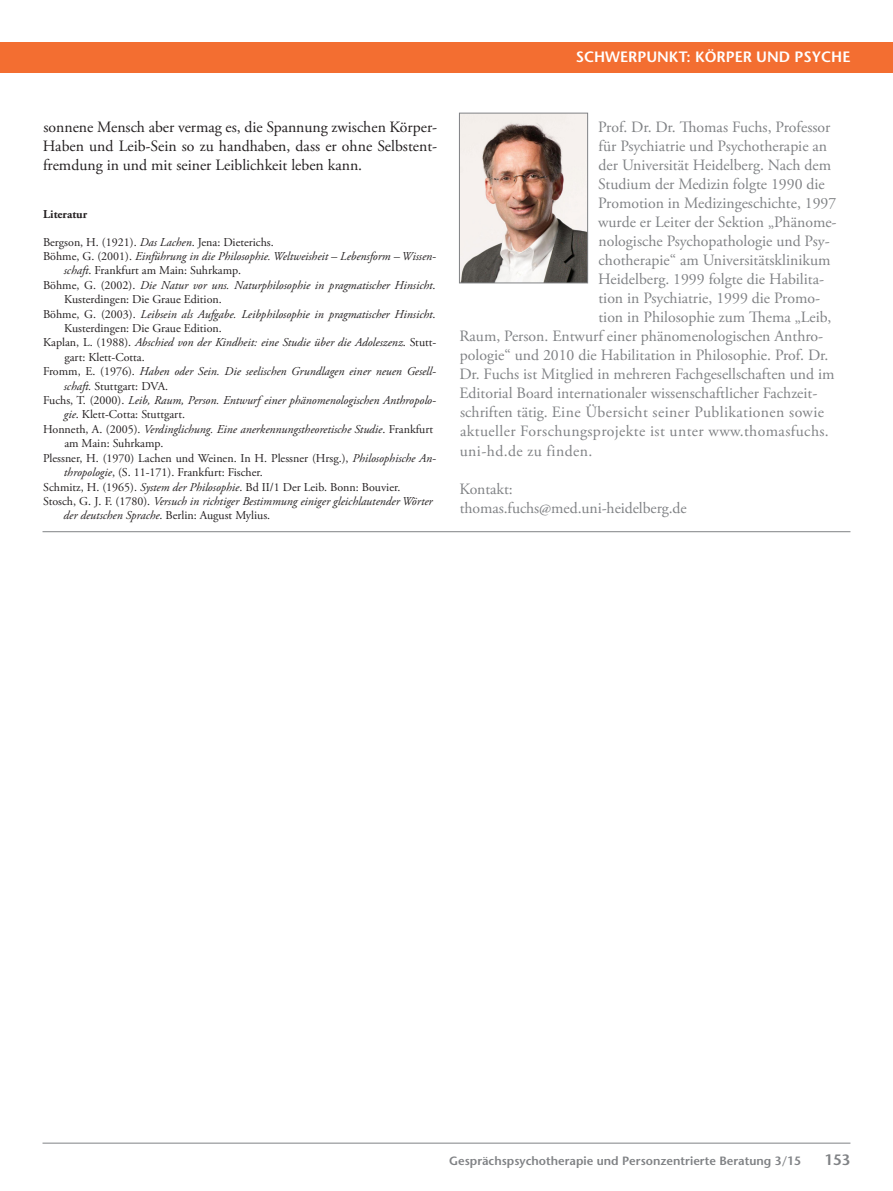
<style>
.page{position:relative;width:893px;height:1191px;background:#fff}
.page>*{position:absolute;margin:0;border:0;box-sizing:border-box;transform-origin:0 0}
.t1{font:15.75px/19px "Adobe Garamond Pro";color:#808285}
.t2{font:15.75px/19px "Adobe Garamond Pro";color:#231f20;text-align:justify}
.t3{font:15.75px "Adobe Garamond Pro";letter-spacing:.025em;color:#808285}
.t4{font:600 15px "Stone Sans";color:#fff}
.t5{font:600 15px "Stone Sans";color:#808285}
.t6{font:italic 12px "Adobe Garamond Pro";color:#231f20}
.t7{font:12px "Adobe Garamond Pro";color:#231f20}
.t8{font:600 12px "Stone Sans";color:#808285}
.t9{font:700 12px "Adobe Garamond Pro";color:#231f20}
.s1{font-style:italic}
.s2{font-style:normal}
</style>
<div class="page">
<hr style="left:43px;top:1142px;width:807px;height:1px;background:#808285">
<div style="left:0;top:43px;width:893px;height:30px;background:#f36e31"></div>
<img style="left:461px;top:115px;width:125px;height:166px">
<div style="left:459px;top:113px;width:129px;height:170px;border:1px solid #808285"></div>
<hr style="left:43px;top:531px;width:807px;height:1px;background:#808285">
<p class="t4" style="left:576px;top:48px;width:276px">Schwerpunkt: körper und psyche</p>
<p class="t2" style="left:43px;top:118px;width:396px">sonnene Mensch aber vermag es, die Spannung zwischen Körper-Haben und Leib-Sein so zu handhaben, dass er ohne Selbstent&shy;fremdung in und mit seiner Leiblichkeit leben kann.</p>
<p class="t9" style="left:43px;top:208px;width:45px">Literatur</p>
<p class="t7" style="left:43px;top:235px;width:232px">Bergson, H. (1921). <span class="s1">Das Lachen</span>. Jena: Dieterichs.</p>
<p class="t6" style="left:43px;top:249px;width:394px"><span class="s2">Böhme, G. (2001).</span> Einführung in die Philosophie. Weltweisheit – Lebensform – Wissen-</p>
<p class="t7" style="left:64px;top:263px;width:179px"><span class="s1">schaft</span>. Frankfurt am Main: Suhrkamp.</p>
<p class="t6" style="left:43px;top:278px;width:394px"><span class="s2">Böhme, G. (2002).</span> Die Natur vor uns. Naturphilosophie in pragmatischer Hinsicht<span class="s2">.</span></p>
<p class="t7" style="left:64px;top:292px;width:159px">Kusterdingen: Die Graue Edition.</p>
<p class="t6" style="left:43px;top:307px;width:394px"><span class="s2">Böhme, G. (2003).</span> Leibsein als Aufgabe. Leibphilosophie in pragmatischer Hinsicht<span class="s2">.</span></p>
<p class="t7" style="left:64px;top:321px;width:159px">Kusterdingen: Die Graue Edition.</p>
<p class="t6" style="left:43px;top:335px;width:395px"><span class="s2">Kaplan, L. (1988).</span> Abschied von der Kindheit: eine Studie über die Adoleszenz<span class="s2">. Stutt-</span></p>
<p class="t7" style="left:64px;top:350px;width:82px">gart: Klett-Cotta.</p>
<p class="t6" style="left:43px;top:364px;width:394px"><span class="s2">Fromm, E. (1976).</span> Haben oder Sein. Die seelischen Grundlagen einer neuen Gesell-</p>
<p class="t7" style="left:64px;top:379px;width:106px"><span class="s1">schaft.</span> Stuttgart: DVA.</p>
<p class="t6" style="left:43px;top:393px;width:394px"><span class="s2">Fuchs, T. (2000).</span> Leib, Raum, Person. Entwurf einer phänomenologischen Anthropolo-</p>
<p class="t7" style="left:64px;top:407px;width:123px"><span class="s1">gie</span>. Klett-Cotta: Stuttgart.</p>
<p class="t6" style="left:43px;top:422px;width:392px"><span class="s2">Honneth, A. (2005).</span> Verdinglichung. Eine anerkennungstheoretische Studie<span class="s2">. Frankfurt</span></p>
<p class="t7" style="left:64px;top:436px;width:101px">am Main: Suhrkamp.</p>
<p class="t7" style="left:43px;top:451px;width:394px">Plessner, H. (1970) Lachen und Weinen. In H. Plessner (Hrsg.), <span class="s1">Philosophische An-</span></p>
<p class="t7" style="left:64px;top:465px;width:200px"><span class="s1">thropologie</span>, (S. 11-171). Frankfurt: Fischer.</p>
<p class="t7" style="left:43px;top:479px;width:359px">Schmitz, H. (1965). <span class="s1">System der Philosophie</span>. Bd II/1 Der Leib. Bonn: Bouvier.</p>
<p class="t6" style="left:43px;top:494px;width:391px"><span class="s2">Stosch, G. J. F. (1780).</span> Versuch in richtiger Bestimmung einiger gleichlautender Wörter</p>
<p class="t7" style="left:64px;top:508px;width:208px"><span class="s1">der deutschen Sprache</span>. Berlin: August Mylius.</p>
<p class="t1" style="left:598px;top:118px;width:234px">Prof. Dr. Dr. Thomas Fuchs, Professor</p>
<p class="t1" style="left:598px;top:137px;width:230px">für Psychiatrie und Psychotherapie an</p>
<p class="t1" style="left:599px;top:156px;width:234px">der Universität Heidelberg. Nach dem</p>
<p class="t1" style="left:598px;top:175px;width:228px">Studium der Medizin folgte 1990 die</p>
<p class="t1" style="left:598px;top:194px;width:240px">Promotion in Medizingeschichte, 1997</p>
<p class="t1" style="left:598px;top:213px;width:240px">wurde er Leiter der Sektion „Phänome-</p>
<p class="t1" style="left:598px;top:232px;width:233px">nologische Psychopathologie und Psy-</p>
<p class="t1" style="left:599px;top:251px;width:233px">chotherapie“ am Universitätsklinikum</p>
<p class="t1" style="left:598px;top:270px;width:227px">Heidelberg. 1999 folgte die Habilita-</p>
<p class="t1" style="left:598px;top:289px;width:223px">tion in Psychiatrie, 1999 die Promo-</p>
<p class="t1" style="left:598px;top:308px;width:234px">tion in Philosophie zum Thema „Leib,</p>
<p class="t1" style="left:459px;top:327px;width:365px">Raum, Person. Entwurf einer phänomenologischen Anthro-</p>
<p class="t1" style="left:460px;top:346px;width:370px">pologie“ und 2010 die Habilitation in Philosophie. Prof. Dr.</p>
<p class="t1" style="left:459px;top:365px;width:377px">Dr. Fuchs ist Mitglied in mehreren Fachgesellschaften und im</p>
<p class="t1" style="left:459px;top:384px;width:359px">Editorial Board internationaler wissenschaftlicher Fachzeit-</p>
<p class="t3" style="left:460px;top:403px;width:365px">schriften tätig. Eine Übersicht seiner Publikationen sowie</p>
<p class="t3" style="left:460px;top:422px;width:370px">aktueller Forschungsprojekte ist unter www.thomasfuchs.</p>
<p class="t3" style="left:460px;top:441px;width:134px">uni-hd.de zu finden.</p>
<p class="t1" style="left:459px;top:479px;width:229px">Kontakt: thomas.fuchs@med.uni-heidelberg.de</p>
<p class="t8" style="left:449px;top:1154px;width:354px">Gesprächspsychotherapie und Personzentrierte Beratung 3/15</p>
<p class="t5" style="left:825px;top:1151px;width:27px">153</p>
</div>
